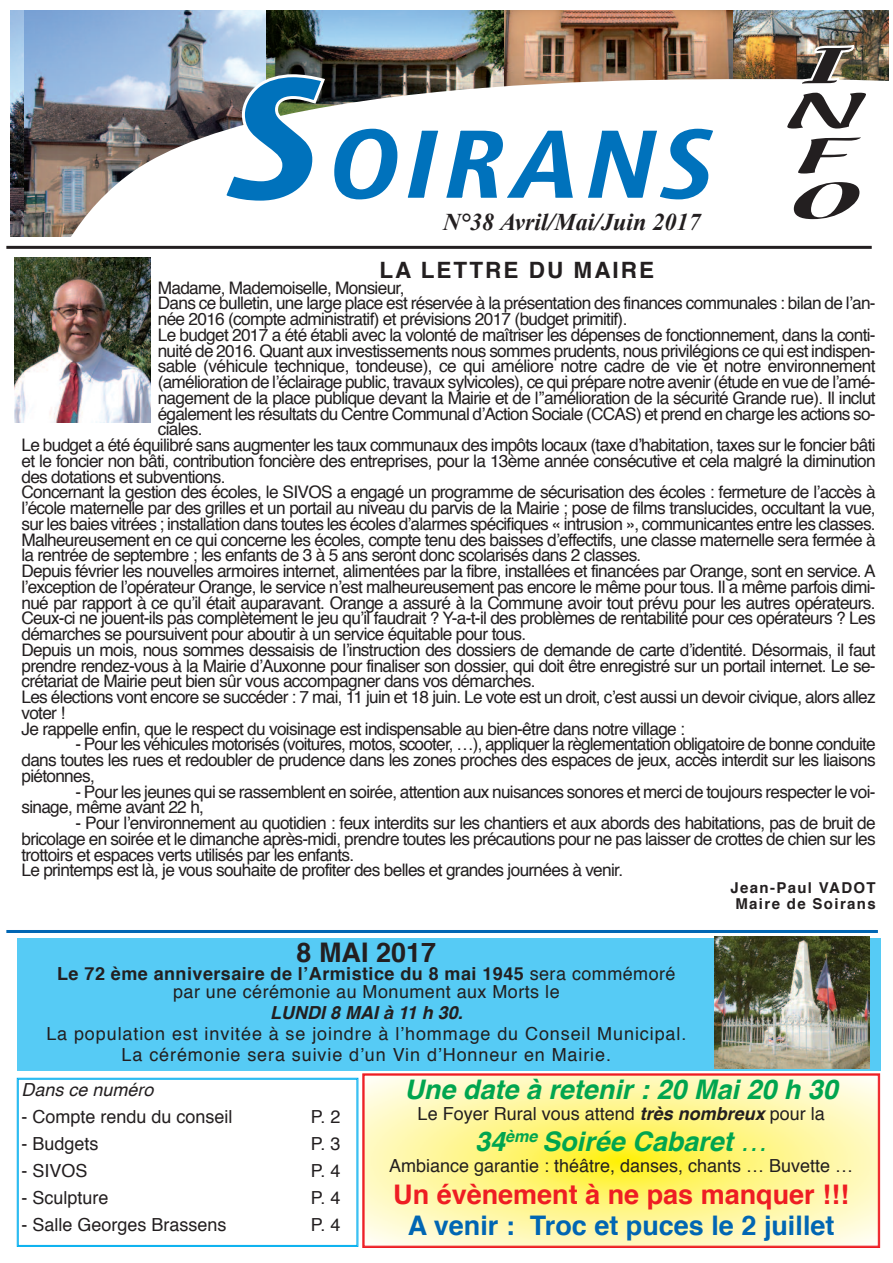
<style>
.page{position:relative;width:893px;height:1263px;background:#fff}
.page>*{position:absolute;margin:0;border:0;box-sizing:border-box;transform-origin:0 0}
.t1{font:italic 700 27px "Helvetica";color:#00a54f}
.t2{font:700 27px "Helvetica";color:#0166b3}
.t3{font:700 27px "Helvetica";color:#ee1d23}
.t4{font:700 27px "Helvetica";color:#231f20}
.t5{font:italic 700 24px "Times New Roman";color:#231f20}
.t6{font:700 22.5px "Helvetica";letter-spacing:.09em;color:#231f20}
.t7{font:18px "Helvetica";color:#231f20}
.t8{font:18px/21px "Helvetica";letter-spacing:.05em;color:#231f20;text-align:center}
.t9{font:18px/18px "Helvetica";letter-spacing:.025em;color:#231f20;text-align:center}
.t10{font:italic 700 18px "Helvetica";color:#231f20}
.t11{font:italic 18px "Helvetica";color:#231f20}
.t12{font:17.25px/15.8px "Helvetica";letter-spacing:-.04em;color:#231f20}
.t13{font:700 15px/16.5px "Helvetica";letter-spacing:.09em;color:#231f20;text-align:center}
.s1{font-weight:700}
.s2{font-weight:700;font-style:italic}
.s3{font-weight:400}
</style>
<div class="page">
<div style="left:18px;top:1079px;width:339px;height:167px;border:1px solid #00aeef"></div>
<img style="left:11px;top:11px;width:14px;height:225px">
<img style="left:503px;top:11px;width:231px;height:46px">
<img style="left:25px;top:11px;width:241px;height:225px">
<img style="left:266px;top:11px;width:237px;height:46px">
<img style="left:734px;top:11px;width:155px;height:46px">
<img style="left:47px;top:57px;width:219px;height:179px">
<img style="left:14px;top:257px;width:136px;height:165px">
<hr style="left:6px;top:246px;width:866px;height:3px;background:#231f20">
<hr style="left:6px;top:930px;width:872px;height:3px;background:#0166b3">
<img style="left:166px;top:57px;width:723px;height:176px">
<svg style="left:220px;top:73px;width:499px;height:132px"></svg>
<svg style="left:784px;top:45px;width:85px;height:178px"></svg>
<div style="left:17px;top:938px;width:863px;height:132px;background:#56cbf5"></div>
<img style="left:714px;top:936px;width:156px;height:132px">
<img style="left:366px;top:1077px;width:510px;height:167px">
<h2 class="t5" style="left:443px;top:208px;width:259px">N°38 Avril/Mai/Juin 2017</h2>
<h3 class="t6" style="left:379px;top:261px;width:276px">LA LETTRE DU MAIRE</h3>
<p class="t12" style="left:158px;top:281px;width:248px">Madame, Mademoiselle, Monsieur,</p>
<p class="t12" style="left:158px;top:297px;width:719px">Dans ce bulletin, une large place est réservée à la présentation des finances communales : bilan de l’an-</p>
<p class="t12" style="left:158px;top:313px;width:471px">née 2016 (compte administratif) et prévisions 2017 (budget primitif).</p>
<p class="t12" style="left:158px;top:328px;width:719px">Le budget 2017 a été établi avec la volonté de maîtriser les dépenses de fonctionnement, dans la conti-</p>
<p class="t12" style="left:158px;top:344px;width:719px">nuité de 2016. Quant aux investissements nous sommes prudents, nous privilégions ce qui est indispen-</p>
<p class="t12" style="left:158px;top:360px;width:719px">sable (véhicule technique, tondeuse), ce qui améliore notre cadre de vie et notre environnement</p>
<p class="t12" style="left:158px;top:376px;width:719px">(amélioration de l’éclairage public, travaux sylvicoles), ce qui prépare notre avenir (étude en vue de l’amé-</p>
<p class="t12" style="left:158px;top:391px;width:719px">nagement de la place publique devant la Mairie et de l’’amélioration de la sécurité Grande rue). Il inclut</p>
<p class="t12" style="left:158px;top:407px;width:719px">également les résultats du Centre Communal d’Action Sociale (CCAS) et prend en charge les actions so-</p>
<p class="t12" style="left:158px;top:423px;width:46px">ciales.</p>
<p class="t12" style="left:21px;top:439px;width:856px">Le budget a été équilibré sans augmenter les taux communaux des impôts locaux (taxe d’habitation, taxes sur le foncier bâti</p>
<p class="t12" style="left:21px;top:454px;width:856px">et le foncier non bâti, contribution foncière des entreprises, pour la 13ème année consécutive et cela malgré la diminution</p>
<p class="t12" style="left:21px;top:470px;width:206px">des dotations et subventions.</p>
<p class="t12" style="left:21px;top:486px;width:856px">Concernant la gestion des écoles, le SIVOS a engagé un programme de sécurisation des écoles : fermeture de l’accès à</p>
<p class="t12" style="left:21px;top:502px;width:856px">l’école maternelle par des grilles et un portail au niveau du parvis de la Mairie ; pose de films translucides, occultant la vue,</p>
<p class="t12" style="left:21px;top:517px;width:856px">sur les baies vitrées ; installation dans toutes les écoles d’alarmes spécifiques « intrusion », communicantes entre les classes.</p>
<p class="t12" style="left:21px;top:533px;width:856px">Malheureusement en ce qui concerne les écoles, compte tenu des baisses d’effectifs, une classe maternelle sera fermée à</p>
<p class="t12" style="left:21px;top:549px;width:621px">la rentrée de septembre ; les enfants de 3 à 5 ans seront donc scolarisés dans 2 classes.</p>
<p class="t12" style="left:21px;top:565px;width:856px">Depuis février les nouvelles armoires internet, alimentées par la fibre, installées et financées par Orange, sont en service. A</p>
<p class="t12" style="left:21px;top:580px;width:856px">l’exception de l’opérateur Orange, le service n’est malheureusement pas encore le même pour tous. Il a même parfois dimi-</p>
<p class="t12" style="left:21px;top:596px;width:856px">nué par rapport à ce qu’il était auparavant. Orange a assuré à la Commune avoir tout prévu pour les autres opérateurs.</p>
<p class="t12" style="left:21px;top:612px;width:856px">Ceux-ci ne jouent-ils pas complètement le jeu qu’il faudrait ? Y-a-t-il des problèmes de rentabilité pour ces opérateurs ? Les</p>
<p class="t12" style="left:21px;top:628px;width:506px">démarches se poursuivent pour aboutir à un service équitable pour tous.</p>
<p class="t12" style="left:21px;top:643px;width:856px">Depuis un mois, nous sommes dessaisis de l’instruction des dossiers de demande de carte d’identité. Désormais, il faut</p>
<p class="t12" style="left:21px;top:659px;width:856px">prendre rendez-vous à la Mairie d’Auxonne pour finaliser son dossier, qui doit être enregistré sur un portail internet. Le se-</p>
<p class="t12" style="left:21px;top:675px;width:516px">crétariat de Mairie peut bien sûr vous accompagner dans vos démarches.</p>
<p class="t12" style="left:21px;top:691px;width:856px">Les élections vont encore se succéder : 7 mai, 11 juin et 18 juin. Le vote est un droit, c’est aussi un devoir civique, alors allez</p>
<p class="t12" style="left:21px;top:706px;width:45px">voter !</p>
<p class="t12" style="left:21px;top:722px;width:665px">Je rappelle enfin, que le respect du voisinage est indispensable au bien-être dans notre village :</p>
<p class="t12" style="left:21px;top:738px;width:856px;text-align:justify;text-indent:54px">- Pour les véhicules motorisés (voitures, motos, scooter, …), appliquer la règlementation obligatoire de bonne conduite dans toutes les rues et redoubler de prudence dans les zones proches des espaces de jeux, accès interdit sur les liaisons piétonnes,</p>
<p class="t12" style="left:21px;top:785px;width:856px;text-indent:54px">- Pour les jeunes qui se rassemblent en soirée, attention aux nuisances sonores et merci de toujours respecter le voi&shy;sinage, même avant 22 h,</p>
<p class="t12" style="left:21px;top:817px;width:856px;text-indent:54px">- Pour l’environnement au quotidien : feux interdits sur les chantiers et aux abords des habitations, pas de bruit de bricolage en soirée et le dimanche après-midi, prendre toutes les précautions pour ne pas laisser de crottes de chien sur les trottoirs et espaces verts utilisés par les enfants.<br>Le printemps est là, je vous souhaite de profiter des belles et grandes journées à venir.</p>
<p class="t13" style="left:730px;top:881px;width:147px">Jean-Paul VADOT<br>Maire de Soirans</p>
<h1 class="t4" style="left:297px;top:942px;width:141px">8 MAI 2017</h1>
<p class="t9" style="left:57px;top:966px;width:620px"><span class="s1">Le 72 ème anniversaire de l’Armistice du 8 mai 1945</span> sera commémoré par une cérémonie au Monument aux Morts le</p>
<p class="t10" style="left:270px;top:1005px;width:194px">LUNDI 8 MAI à 11 h 30.</p>
<p class="t8" style="left:46px;top:1025px;width:642px">La population est invitée à se joindre à l’hommage du Conseil Municipal.<br>La cérémonie sera suivie d’un Vin d’Honneur en Mairie.</p>
<h1 class="t1" style="left:404px;top:1078px;width:435px">Une date à retenir : 20 Mai 20 h 30</h1>
<p class="t7" style="left:418px;top:1106px;width:409px">Le Foyer Rural vous attend <span class="s2">très nombreux</span> pour la</p>
<h1 class="t1" style="left:475px;top:1130px;width:293px">34<sup>ème</sup> Soirée Cabaret <span class="s3">…</span></h1>
<p class="t7" style="left:389px;top:1158px;width:466px">Ambiance garantie : théâtre, danses, chants … Buvette …</p>
<h1 class="t3" style="left:393px;top:1183px;width:457px">Un évènement à ne pas manquer !!!</h1>
<h1 class="t2" style="left:408px;top:1214px;width:428px">A venir : Troc et puces le 2 juillet</h1>
<p class="t11" style="left:22px;top:1082px;width:134px">Dans ce numéro</p>
<p class="t7" style="left:22px;top:1109px;width:213px">- Compte rendu du conseil</p>
<p class="t7" style="left:311px;top:1109px;width:31px">P. 2</p>
<p class="t7" style="left:22px;top:1136px;width:79px">- Budgets</p>
<p class="t7" style="left:311px;top:1136px;width:31px">P. 3</p>
<p class="t7" style="left:21px;top:1163px;width:68px">- SIVOS</p>
<p class="t7" style="left:311px;top:1163px;width:31px">P. 4</p>
<p class="t7" style="left:21px;top:1190px;width:89px">- Sculpture</p>
<p class="t7" style="left:311px;top:1190px;width:31px">P. 4</p>
<p class="t7" style="left:21px;top:1217px;width:207px">- Salle Georges Brassens</p>
<p class="t7" style="left:311px;top:1217px;width:31px">P. 4</p>
</div>
